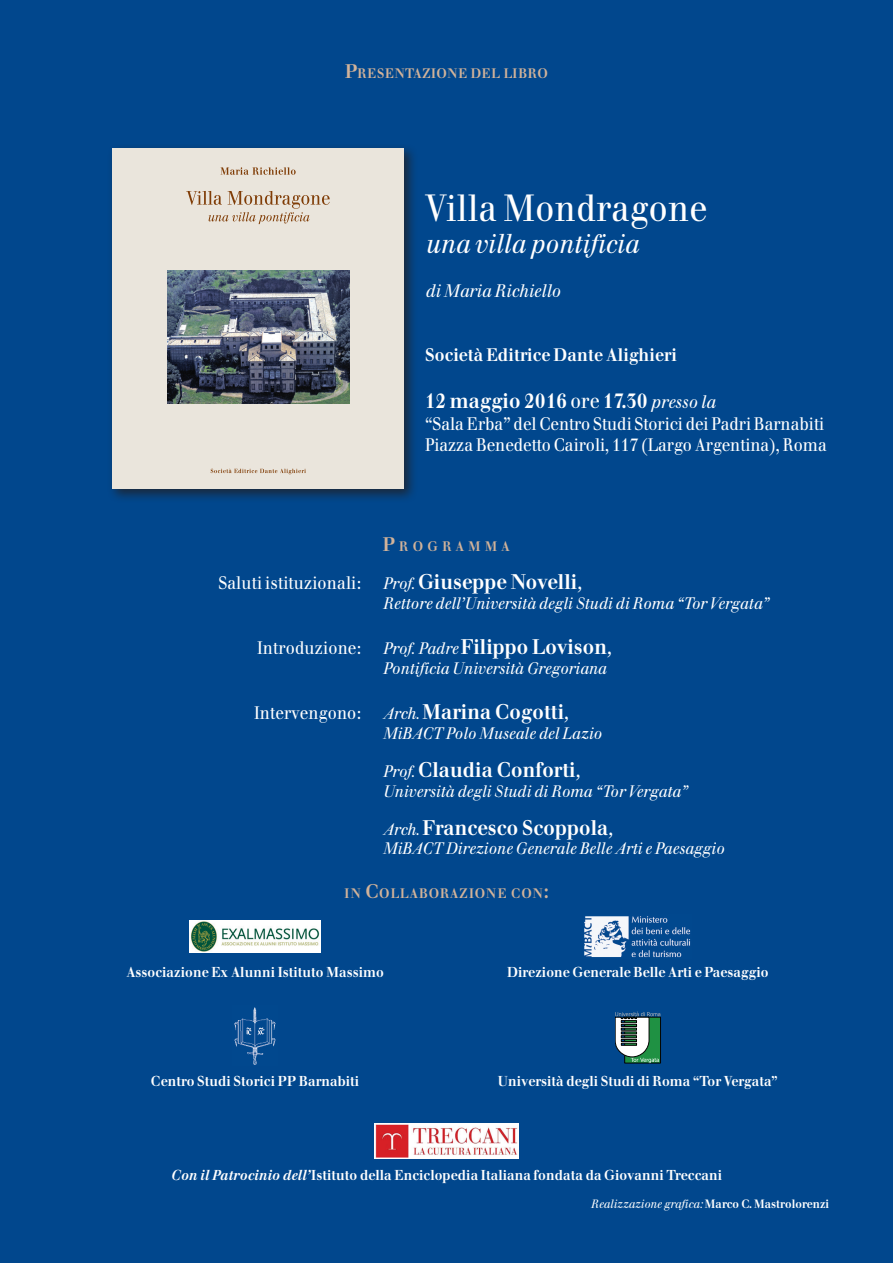
<style>
.page{position:relative;width:893px;height:1263px;background:#01478d}
.page>*{position:absolute;margin:0;border:0;box-sizing:border-box;transform-origin:0 0}
.t1{font:37.5px "Walbaum";letter-spacing:.01em;color:#fff;scale:.9 1}
.t2{font:italic 27px "Walbaum";letter-spacing:.01em;color:#fff;scale:.9 1}
.t3{font:500 21px "Walbaum";letter-spacing:.01em;color:#fff;scale:.9 1}
.t4{font:18px/21.6px "Walbaum";color:#fff;scale:.9 1}
.t5{font:500 18px "Walbaum";letter-spacing:.01em;color:#fff;scale:.9 1}
.t6{font:italic 18px "Walbaum";letter-spacing:.01em;color:#fff;scale:.9 1}
.t7{font:italic 16.5px "Walbaum";letter-spacing:.01em;color:#fff;scale:.9 1}
.t8{font:500 14.25px "Walbaum";letter-spacing:.01em;color:#fff;scale:.9 1}
.t9{font:500 13.65px "Walbaum";letter-spacing:.055em;color:#d2b39a;scale:.9 1}
.t10{font:500 13.65px "Walbaum";letter-spacing:.075em;color:#d2b39a;scale:.9 1}
.t11{font:500 13.65px "Walbaum";letter-spacing:.35em;color:#d2b39a;scale:.9 1}
.t12{font:italic 12px "Walbaum";letter-spacing:.01em;color:#fff;scale:.9 1}
.s1{font-size:19.5px}
.s2{font-weight:400}
.s3{font-weight:400;font-style:italic;font-size:18px}
.s4{font-style:italic;font-size:16.5px}
.s5{font-weight:500;font-size:21px}
.s6{font-style:italic;font-size:21px}
.s7{font-weight:400;font-size:18px}
.s8{font-weight:400;font-style:italic;font-size:16.5px}
.s9{font-weight:400;font-style:italic}
.s10{font-style:italic}
.s11{font-weight:500;font-style:normal}
</style>
<div class="page">
<img style="left:190px;top:920px;width:131px;height:33px">
<img style="left:584px;top:916px;width:107px;height:42px">
<img style="left:234px;top:1007px;width:42px;height:58px">
<div style="left:625px;top:1017px;width:36px;height:46px;border:1px solid #040503"></div>
<svg style="left:615px;top:1012px;width:45px;height:51px;background:#699685"></svg>
<div style="left:374px;top:1123px;width:145px;height:38px;background:linear-gradient(to right,#01478d,#01478d)"></div>
<img style="left:374px;top:1123px;width:145px;height:35px">
<div style="left:107px;top:144px;width:311px;height:359px;background:#231f20;opacity:.75"></div>
<div style="left:112px;top:149px;width:292px;height:340px;background:#eae5dc"></div>
<img style="left:167px;top:270px;width:182px;height:134px">
<svg style="left:186px;top:191px;width:144px;height:33px"></svg>
<svg style="left:220px;top:167px;width:76px;height:8px"></svg>
<svg style="left:211px;top:469px;width:95px;height:5px"></svg>
<p class="t9" style="left:345px;top:66px;width:227px"><span class="s1">P</span>RESENTAZIONE DEL LIBRO</p>
<h1 class="t1" style="left:425px;top:186px;width:315px">Villa Mondragone</h1>
<h2 class="t2" style="left:425px;top:229px;width:238px">una villa pontificia</h2>
<p class="t6" style="left:425px;top:280px;width:152px">di Maria Richiello</p>
<p class="t5" style="left:425px;top:345px;width:281px">Società Editrice Dante Alighieri</p>
<h3 class="t3" style="left:425px;top:389px;width:324px">12 maggio 2016 <span class="s2">ore</span> 17.30 <span class="s3">presso la</span></h3>
<p class="t4" style="left:425px;top:413px;width:448px">“Sala Erba” del Centro Studi Storici dei Padri Barnabiti<br>Piazza Benedetto Cairoli, 117 (Largo Argentina), Roma</p>
<p class="t11" style="left:383px;top:539px;width:143px"><span class="s1">P</span>ROGRAMMA</p>
<p class="t4" style="left:218px;top:573px;width:406px">Saluti istituzionali: <span class="s4">Prof.</span> <span class="s5">Giuseppe Novelli</span><span class="s6">,</span></p>
<p class="t7" style="left:383px;top:594px;width:430px">Rettore dell’Università degli Studi di Roma “Tor Vergata”</p>
<h3 class="t3" style="left:257px;top:635px;width:396px"><span class="s7">Introduzione:</span> <span class="s8">Prof. Padre</span> Filippo Lovison<span class="s9">,</span></h3>
<p class="t7" style="left:383px;top:659px;width:250px">Pontificia Università Gregoriana</p>
<p class="t4" style="left:254px;top:702px;width:351px">Intervengono: <span class="s4">Arch.</span> <span class="s5">Marina Cogotti</span><span class="s6">,</span></p>
<p class="t7" style="left:383px;top:723px;width:245px">MiBACT Polo Museale del Lazio</p>
<h3 class="t3" style="left:383px;top:757px;width:221px"><span class="s8">Prof.</span> Claudia Conforti<span class="s9">,</span></h3>
<p class="t7" style="left:383px;top:781px;width:340px">Università degli Studi di Roma “Tor Vergata”</p>
<h3 class="t3" style="left:383px;top:815px;width:257px"><span class="s8">Arch.</span> Francesco Scoppola<span class="s9">,</span></h3>
<p class="t7" style="left:383px;top:839px;width:381px">MiBACT Direzione Generale Belle Arti e Paesaggio</p>
<p class="t10" style="left:344px;top:885px;width:228px">IN <span class="s1">C</span>OLLABORAZIONE CON<span class="s1">:</span></p>
<p class="t8" style="left:126px;top:964px;width:288px">Associazione Ex Alunni Istituto Massimo</p>
<p class="t8" style="left:507px;top:964px;width:292px">Direzione Generale Belle Arti e Paesaggio</p>
<p class="t8" style="left:151px;top:1073px;width:233px">Centro Studi Storici PP Barnabiti</p>
<p class="t8" style="left:498px;top:1073px;width:312px">Università degli Studi di Roma “Tor Vergata”</p>
<p class="t8" style="left:171px;top:1167px;width:614px"><span class="s10">Con il Patrocinio dell’</span>Istituto della Enciclopedia Italiana fondata da Giovanni Treccani</p>
<p class="t12" style="left:591px;top:1197px;width:266px">Realizzazione grafica: <span class="s11">Marco C. Mastrolorenzi</span></p>
</div>
